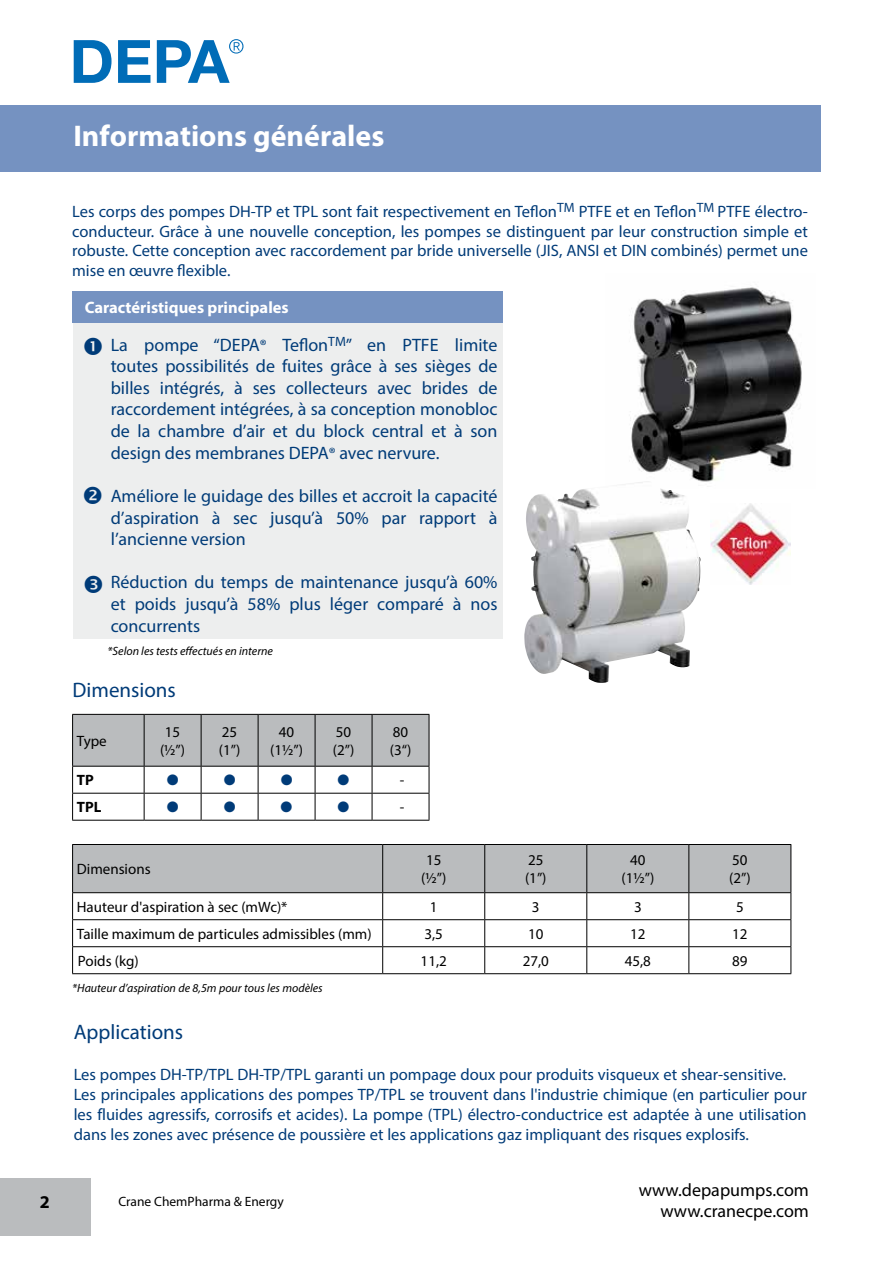
<style>
.page{position:relative;width:893px;height:1263px;background:#fff}
.page>*{position:absolute;margin:0;border:0;box-sizing:border-box;transform-origin:0 0}
.t1{font:700 30px "Myriad Pro";color:#fff}
.t2{font:21px "Myriad Pro";color:#003b78}
.t3{font:18px/21.6px "Myriad Pro";color:#003b78;text-align:justify}
.t4{font:18px/21.6px "Myriad Pro";color:#000;text-align:right}
.t5{font:700 18px "Myriad Pro";color:#000}
.t6{font:16.5px/19.8px "Myriad Pro";color:#003b78}
.t7{font:700 16.5px "Myriad Pro";color:#fff}
.t8{font:15px/18px "Myriad Pro";color:#000}
.t9{font:15px "Zapf Dingbats ITC";color:#003b78}
.t10{font:700 15px "Myriad Pro";color:#000}
.t11{font:13.5px "Myriad Pro";color:#000}
.t12{font:italic 12px "Myriad Pro";color:#000}
.s1{font-size:16.5px}
</style>
<div class="page">
<div style="left:0;top:1178px;width:91px;height:57px;background:#babcbe"></div>
<svg style="left:74px;top:40px;width:38px;height:43px"></svg>
<svg style="left:118px;top:40px;width:32px;height:43px"></svg>
<svg style="left:157px;top:39px;width:86px;height:44px"></svg>
<div style="left:0;top:105px;width:821px;height:66px;background:#7592c1"></div>
<svg style="left:72px;top:714px;width:358px;height:106px"></svg>
<hr style="left:72px;top:820px;width:72px;height:1px;background:#000">
<hr style="left:144px;top:820px;width:57px;height:1px;background:#000">
<hr style="left:201px;top:820px;width:57px;height:1px;background:#000">
<hr style="left:258px;top:820px;width:57px;height:1px;background:#000">
<hr style="left:315px;top:820px;width:57px;height:1px;background:#000">
<hr style="left:372px;top:820px;width:57px;height:1px;background:#000">
<svg style="left:72px;top:844px;width:719px;height:129px"></svg>
<hr style="left:72px;top:973px;width:311px;height:1px;background:#000">
<hr style="left:383px;top:973px;width:102px;height:1px;background:#000">
<hr style="left:485px;top:973px;width:102px;height:1px;background:#000">
<hr style="left:587px;top:973px;width:102px;height:1px;background:#000">
<hr style="left:689px;top:973px;width:102px;height:1px;background:#000">
<img style="left:629px;top:287px;width:173px;height:195px">
<img style="left:524px;top:481px;width:166px;height:202px">
<div style="left:73px;top:293px;width:430px;height:346px;background:#edeeee"></div>
<div style="left:72px;top:291px;width:431px;height:32px;background:#7592c1"></div>
<img style="left:710px;top:504px;width:81px;height:80px">
<h1 class="t1" style="left:73px;top:116px;width:313px">Informations générales</h1>
<p class="t6" style="left:72px;top:201px;width:737px;text-align:justify">Les corps des pompes DH-TP et TPL sont fait respectivement en Teflon<sup>TM</sup> PTFE et en Teflon<sup>TM</sup> PTFE électro&shy;conducteur. Grâce à une nouvelle conception, les pompes se distinguent par leur construction simple et robuste. Cette conception avec raccordement par bride universelle (JIS, ANSI et DIN combinés) permet une mise en œuvre flexible.</p>
<p class="t7" style="left:85px;top:297px;width:206px">Caractéristiques principales</p>
<p class="t3" style="left:111px;top:334px;width:388px">La pompe “DEPA<span class="s1">®</span> Teflon<sup>TM</sup>” en PTFE limite toutes possibilités de fuites grâce à ses sièges de billes intégrés, à ses collecteurs avec brides de raccordement intégrées, à sa conception monobloc de la chambre d’air et du block central et à son design des membranes DEPA<span class="s1">®</span> avec nervure.</p>
<p class="t3" style="left:111px;top:485px;width:388px">Améliore le guidage des billes et accroit la capacité d’aspiration à sec jusqu’à 50% par rapport à l’ancienne version</p>
<p class="t3" style="left:111px;top:571px;width:388px">Réduction du temps de maintenance jusqu’à 60% et poids jusqu’à 58% plus léger comparé à nos concurrents</p>
<p class="t12" style="left:108px;top:644px;width:167px">*Selon les tests effectués en interne</p>
<p class="t2" style="left:73px;top:677px;width:105px">Dimensions</p>
<p class="t8" style="left:77px;top:732px;width:31px">Type</p>
<p class="t8" style="left:160px;top:723px;width:27px;text-align:center">15 (½”)</p>
<p class="t8" style="left:219px;top:723px;width:23px">25 (1”)</p>
<p class="t8" style="left:270px;top:723px;width:34px;text-align:center">40 (1½”)</p>
<p class="t8" style="left:333px;top:723px;width:23px">50 (2”)</p>
<p class="t8" style="left:390px;top:723px;width:23px">80 (3“)</p>
<p class="t10" style="left:77px;top:770px;width:18px">TP</p>
<p class="t9" style="left:167px;top:773px;width:13px">●</p>
<p class="t9" style="left:224px;top:773px;width:13px">●</p>
<p class="t9" style="left:281px;top:773px;width:13px">●</p>
<p class="t9" style="left:338px;top:773px;width:13px">●</p>
<p class="t8" style="left:400px;top:771px;width:6px">-</p>
<p class="t10" style="left:77px;top:797px;width:26px">TPL</p>
<p class="t9" style="left:167px;top:800px;width:13px">●</p>
<p class="t9" style="left:224px;top:800px;width:13px">●</p>
<p class="t9" style="left:281px;top:800px;width:13px">●</p>
<p class="t9" style="left:338px;top:800px;width:13px">●</p>
<p class="t8" style="left:400px;top:798px;width:6px">-</p>
<p class="t8" style="left:77px;top:860px;width:75px">Dimensions</p>
<p class="t8" style="left:421px;top:851px;width:27px;text-align:center">15 (½”)</p>
<p class="t8" style="left:525px;top:851px;width:23px">25 (1”)</p>
<p class="t8" style="left:621px;top:851px;width:34px;text-align:center">40 (1½”)</p>
<p class="t8" style="left:729px;top:851px;width:23px">50 (2”)</p>
<p class="t8" style="left:77px;top:897px;width:212px">Hauteur d'aspiration à sec (mWc)*</p>
<p class="t8" style="left:430px;top:897px;width:9px">1</p>
<p class="t8" style="left:532px;top:897px;width:9px">3</p>
<p class="t8" style="left:634px;top:897px;width:9px">3</p>
<p class="t8" style="left:736px;top:897px;width:9px">5</p>
<p class="t8" style="left:77px;top:924px;width:296px">Taille maximum de particules admissibles (mm)</p>
<p class="t8" style="left:424px;top:924px;width:20px">3,5</p>
<p class="t8" style="left:528px;top:924px;width:17px">10</p>
<p class="t8" style="left:630px;top:924px;width:17px">12</p>
<p class="t8" style="left:732px;top:924px;width:17px">12</p>
<p class="t8" style="left:78px;top:951px;width:62px">Poids (kg)</p>
<p class="t8" style="left:421px;top:951px;width:28px">11,2</p>
<p class="t8" style="left:523px;top:951px;width:28px">27,0</p>
<p class="t8" style="left:625px;top:951px;width:28px">45,8</p>
<p class="t8" style="left:732px;top:951px;width:17px">89</p>
<p class="t12" style="left:72px;top:981px;width:252px">*Hauteur d’aspiration de 8,5m pour tous les modèles</p>
<p class="t2" style="left:74px;top:1019px;width:111px">Applications</p>
<p class="t6" style="left:74px;top:1064px;width:735px">Les pompes DH-TP/TPL DH-TP/TPL garanti un pompage doux pour produits visqueux et shear-sensitive.<br>Les principales applications des pompes TP/TPL se trouvent dans l'industrie chimique (en particulier pour les fluides agressifs, corrosifs et acides). La pompe (TPL) électro-conductrice est adaptée à une utilisation dans les zones avec présence de poussière et les applications gaz impliquant des risques explosifs.</p>
<p class="t5" style="left:40px;top:1190px;width:11px">2</p>
<p class="t11" style="left:118px;top:1193px;width:167px">Crane ChemPharma &amp; Energy</p>
<p class="t4" style="left:639px;top:1179px;width:172px">www.depapumps.com www.cranecpe.com</p>
</div>
